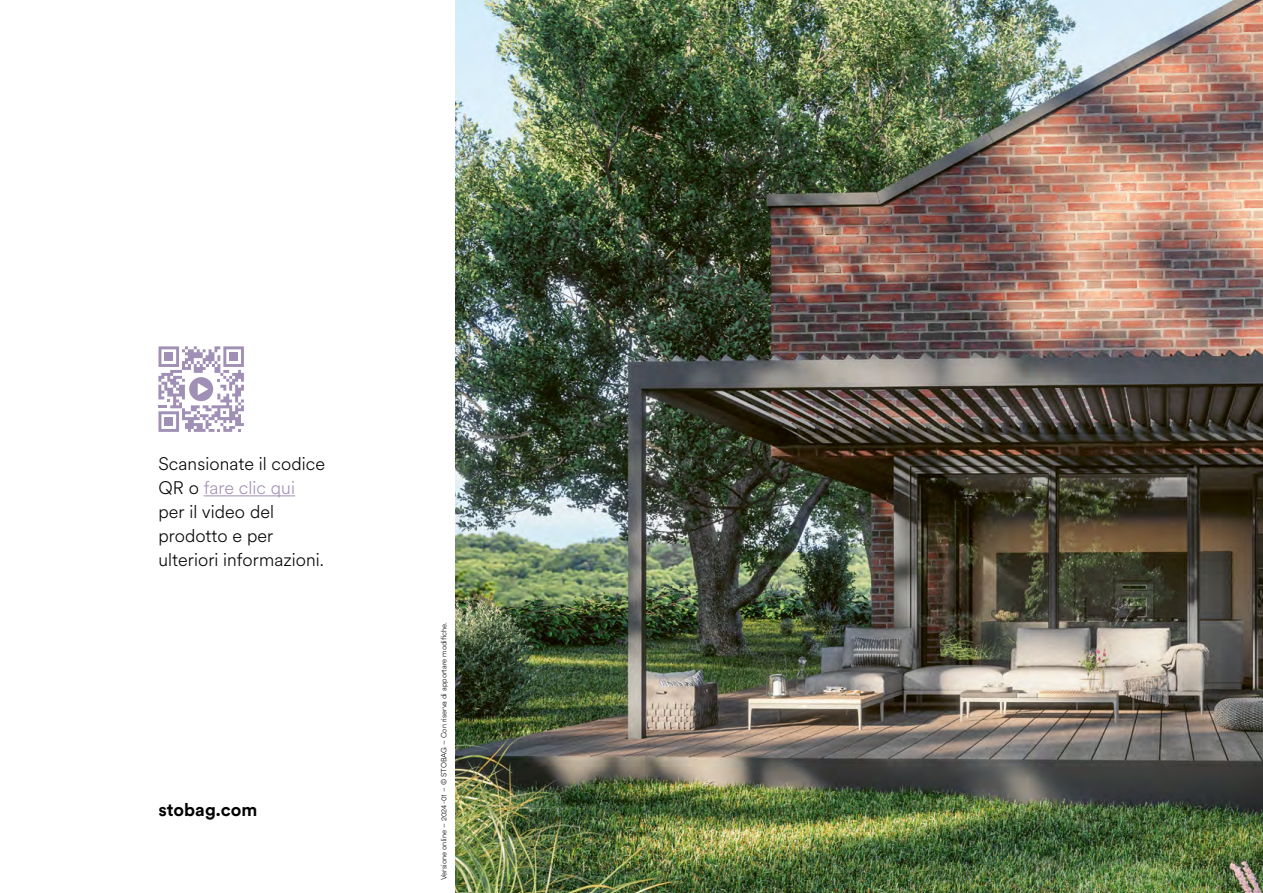
<style>
.page{position:relative;width:1263px;height:893px;background:#fff}
.page>*{position:absolute;margin:0;border:0;box-sizing:border-box;transform-origin:0 0}
.t1{font:300 18px/24px "Circular XX";letter-spacing:.005em;color:#000}
.t2{font:700 18px "Circular XX";color:#000}
.t3{font:300 7.5px "Circular XX";letter-spacing:.005em;color:#000}
.s1{color:#a190b5}
</style>
<div class="page">
<img style="left:455px;top:0;width:808px;height:893px">
<hr style="left:204px;top:495px;width:91px;height:1px;background:#a190b5">
<svg style="left:158px;top:346px;width:86px;height:86px"></svg>
<div style="left:164px;top:417px;width:9px;height:9px;background:#a190b5"></div>
<div style="left:164px;top:352px;width:9px;height:9px;background:#a190b5"></div>
<div style="left:229px;top:352px;width:9px;height:9px;background:#a190b5"></div>
<p class="t1" style="left:158px;top:451px;width:168px">Scansionate il codice<br>QR o <span class="s1">fare clic qui </span>per il video del prodotto e per ulteriori informazioni.</p>
<p class="t2" style="left:158px;top:798px;width:100px">stobag.com</p>
<p class="t3" style="left:439px;top:880px;width:260px;rotate:-90deg">Versione online – 2024-01 – © STOBAG – Con riserva di apportare modifiche.</p>
</div>
